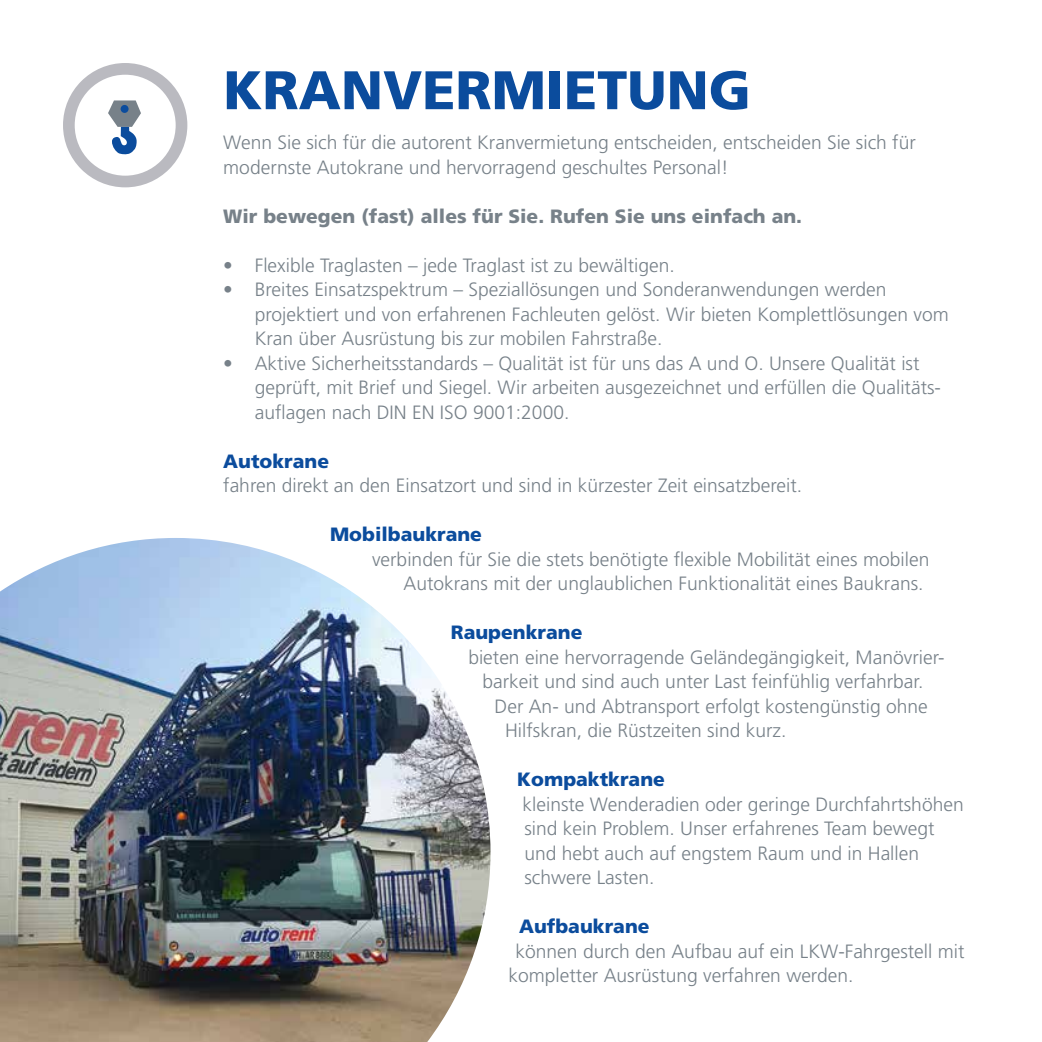
<style>
.page{position:relative;width:1042px;height:1042px;background:#fff}
.page>*{position:absolute;margin:0;border:0;box-sizing:border-box;transform-origin:0 0}
.t1{font:900 54.25px "Frutiger";color:#0b4c9d}
.t2{font:300 19.25px/24.5px "Frutiger";color:#778189}
.t3{font:900 19.25px "Frutiger";color:#0b4c9d}
.t4{font:900 19.25px "Frutiger";color:#778189}
</style>
<div class="page">
<svg style="left:63px;top:63px;width:124px;height:124px"></svg>
<img style="left:0;top:538px;width:490px;height:504px">
<h1 class="t1" style="left:223px;top:57px;width:529px">KRANVERMIETUNG</h1>
<p class="t2" style="left:223px;top:130px;width:694px">Wenn Sie sich für die autorent Kranvermietung entscheiden, entscheiden Sie sich für modernste Autokrane und hervorragend geschultes Personal!</p>
<p class="t4" style="left:223px;top:204px;width:580px">Wir bewegen (fast) alles für Sie. Rufen Sie uns einfach an.</p>
<p class="t2" style="left:223px;top:253px;width:453px">• Flexible Traglasten – jede Traglast ist zu bewältigen.</p>
<p class="t2" style="left:255px;top:277px;width:695px;text-indent:-31px">• Breites Einsatzspektrum – Speziallösungen und Sonderanwendungen werden projektiert und von erfahrenen Fachleuten gelöst. Wir bieten Komplettlösungen vom<br>Kran über Ausrüstung bis zur mobilen Fahrstraße.</p>
<p class="t2" style="left:255px;top:351px;width:688px;text-indent:-31px">• Aktive Sicherheitsstandards – Qualität ist für uns das A und O. Unsere Qualität ist geprüft, mit Brief und Siegel. Wir arbeiten ausgezeichnet und erfüllen die Qualitäts&shy;auflagen nach DIN EN ISO 9001:2000.</p>
<p class="t3" style="left:223px;top:449px;width:107px">Autokrane</p>
<p class="t2" style="left:223px;top:473px;width:580px">fahren direkt an den Einsatzort und sind in kürzester Zeit einsatzbereit.</p>
<p class="t3" style="left:330px;top:523px;width:153px">Mobilbaukrane</p>
<p class="t2" style="left:403px;top:547px;width:527px;text-indent:-31px">verbinden für Sie die stets benötigte flexible Mobilität eines mobilen<br>Autokrans mit der unglaublichen Funktionalität eines Baukrans.</p>
<p class="t3" style="left:451px;top:621px;width:133px">Raupenkrane</p>
<p class="t2" style="left:468px;top:645px;width:477px;text-align:center">bieten eine hervorragende Geländegängigkeit, Manövrier&shy;barkeit und sind auch unter Last feinfühlig verfahrbar.</p>
<p class="t2" style="left:505px;top:694px;width:424px;text-indent:-10px">Der An- und Abtransport erfolgt kostengünstig ohne<br>Hilfskran, die Rüstzeiten sind kurz.</p>
<p class="t3" style="left:517px;top:768px;width:149px">Kompaktkrane</p>
<p class="t2" style="left:522px;top:792px;width:443px">kleinste Wenderadien oder geringe Durchfahrtshöhen sind kein Problem. Unser erfahrenes Team bewegt und hebt auch auf engstem Raum und in Hallen schwere Lasten.</p>
<p class="t3" style="left:519px;top:915px;width:132px">Aufbaukrane</p>
<p class="t2" style="left:508px;top:939px;width:457px;text-indent:7px">können durch den Aufbau auf ein LKW-Fahrgestell mit kompletter Ausrüstung verfahren werden.</p>
</div>
